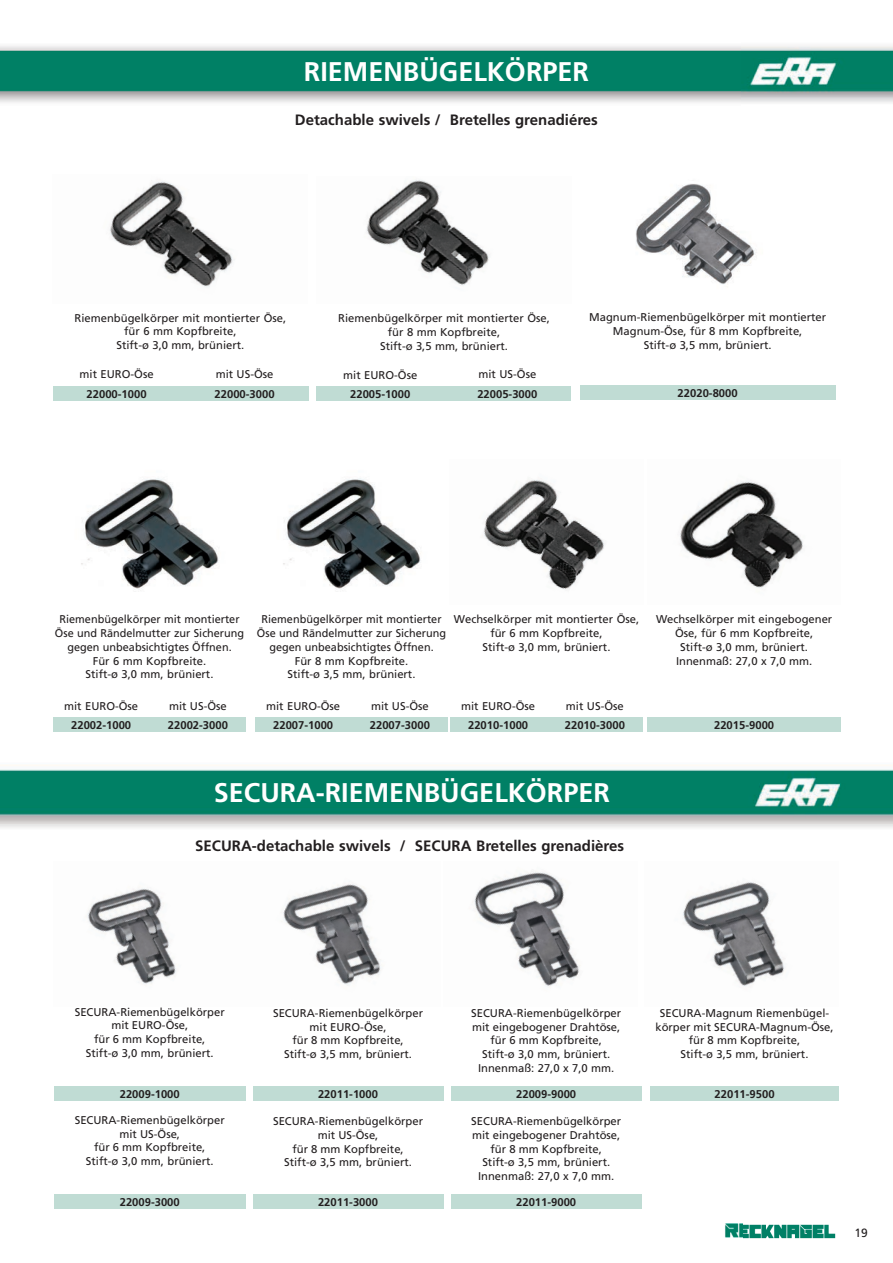
<style>
.page{position:relative;width:893px;height:1263px;background:#fff}
.page>*{position:absolute;margin:0;border:0;box-sizing:border-box;transform-origin:0 0}
.t1{font:700 27px "Frutiger";color:#fff}
.t2{font:700 15px "Frutiger";color:#231f20}
.t3{font:12px "Frutiger";color:#231f20}
.t4{font:11.25px/13.6px "Frutiger";color:#231f20;text-align:center}
.t5{font:700 11.25px "Frutiger";color:#231f20}
</style>
<div class="page">
<img style="left:0;top:46px;width:742px;height:355px">
<img style="left:742px;top:46px;width:151px;height:1193px">
<svg style="left:856px;top:1228px;width:11px;height:9px"></svg>
<img style="left:53px;top:175px;width:255px;height:129px">
<img style="left:316px;top:176px;width:256px;height:127px">
<div style="left:53px;top:386px;width:127px;height:15px;background:#c0dcd4"></div>
<div style="left:316px;top:386px;width:128px;height:15px;background:#c0dcd4"></div>
<div style="left:181px;top:386px;width:127px;height:15px;background:#c0dcd4"></div>
<div style="left:444px;top:386px;width:127px;height:15px;background:#c0dcd4"></div>
<img style="left:81px;top:478px;width:138px;height:111px">
<img style="left:283px;top:478px;width:138px;height:111px">
<div style="left:53px;top:717px;width:97px;height:15px;background:#c0dcd4"></div>
<div style="left:255px;top:717px;width:97px;height:15px;background:#c0dcd4"></div>
<div style="left:150px;top:717px;width:96px;height:15px;background:#c0dcd4"></div>
<div style="left:352px;top:717px;width:96px;height:15px;background:#c0dcd4"></div>
<img style="left:482px;top:480px;width:123px;height:110px">
<img style="left:682px;top:861px;width:156px;height:145px">
<img style="left:474px;top:871px;width:106px;height:116px">
<img style="left:87px;top:884px;width:294px;height:102px">
<div style="left:580px;top:385px;width:255px;height:15px;background:#c0dcd4"></div>
<div style="left:450px;top:717px;width:96px;height:15px;background:#c0dcd4"></div>
<div style="left:546px;top:717px;width:97px;height:15px;background:#c0dcd4"></div>
<img style="left:680px;top:460px;width:161px;height:144px">
<div style="left:647px;top:717px;width:194px;height:15px;background:#c0dcd4"></div>
<div style="left:54px;top:1086px;width:192px;height:15px;background:#c0dcd4"></div>
<div style="left:54px;top:1194px;width:192px;height:15px;background:#c0dcd4"></div>
<div style="left:451px;top:1194px;width:190px;height:15px;background:#c0dcd4"></div>
<div style="left:650px;top:1086px;width:189px;height:15px;background:#c0dcd4"></div>
<div style="left:451px;top:1086px;width:190px;height:15px;background:#c0dcd4"></div>
<div style="left:253px;top:1086px;width:190px;height:15px;background:#c0dcd4"></div>
<div style="left:253px;top:1194px;width:190px;height:15px;background:#c0dcd4"></div>
<img style="left:0;top:762px;width:893px;height:68px">
<img style="left:580px;top:175px;width:259px;height:126px">
<h1 class="t1" style="left:304px;top:61px;width:287px">RIEMENBÜGELKÖRPER</h1>
<h2 class="t2" style="left:295px;top:114px;width:305px">Detachable swivels / Bretelles grenadiéres</h2>
<p class="t4" style="left:75px;top:312px;width:213px">Riemenbügelkörper mit montierter Öse, für 6 mm Kopfbreite,<br>Stift-ø 3,0 mm, brüniert.</p>
<p class="t4" style="left:338px;top:312px;width:213px">Riemenbügelkörper mit montierter Öse, für 8 mm Kopfbreite,<br>Stift-ø 3,5 mm, brüniert.</p>
<p class="t4" style="left:80px;top:368px;width:76px">mit EURO-Öse</p>
<p class="t4" style="left:216px;top:368px;width:59px">mit US-Öse</p>
<p class="t4" style="left:343px;top:369px;width:76px">mit EURO-Öse</p>
<p class="t4" style="left:478px;top:368px;width:59px">mit US-Öse</p>
<p class="t5" style="left:87px;top:389px;width:62px">22000-1000</p>
<p class="t5" style="left:215px;top:389px;width:62px">22000-3000</p>
<p class="t5" style="left:350px;top:390px;width:62px">22005-1000</p>
<p class="t5" style="left:477px;top:390px;width:62px">22005-3000</p>
<p class="t4" style="left:589px;top:311px;width:238px">Magnum-Riemenbügelkörper mit montierter<br>Magnum-Öse, für 8 mm Kopfbreite,<br>Stift-ø 3,5 mm, brüniert.</p>
<p class="t5" style="left:678px;top:388px;width:62px">22020-8000</p>
<p class="t4" style="left:55px;top:613px;width:191px">Riemenbügelkörper mit montierter<br>Öse und Rändelmutter zur Sicherung gegen unbeabsichtigtes Öffnen.<br>Für 6 mm Kopfbreite.<br>Stift-ø 3,0 mm, brüniert.</p>
<p class="t4" style="left:257px;top:613px;width:191px">Riemenbügelkörper mit montierter<br>Öse und Rändelmutter zur Sicherung gegen unbeabsichtigtes Öffnen.<br>Für 8 mm Kopfbreite.<br>Stift-ø 3,5 mm, brüniert.</p>
<p class="t4" style="left:64px;top:700px;width:76px">mit EURO-Öse</p>
<p class="t4" style="left:169px;top:700px;width:59px">mit US-Öse</p>
<p class="t4" style="left:266px;top:700px;width:76px">mit EURO-Öse</p>
<p class="t4" style="left:371px;top:700px;width:59px">mit US-Öse</p>
<p class="t5" style="left:71px;top:721px;width:62px">22002-1000</p>
<p class="t5" style="left:168px;top:721px;width:62px">22002-3000</p>
<p class="t5" style="left:273px;top:721px;width:62px">22007-1000</p>
<p class="t5" style="left:370px;top:721px;width:62px">22007-3000</p>
<p class="t4" style="left:454px;top:613px;width:187px">Wechselkörper mit montierter Öse, für 6 mm Kopfbreite,<br>Stift-ø 3,0 mm, brüniert.</p>
<p class="t4" style="left:461px;top:700px;width:76px">mit EURO-Öse</p>
<p class="t4" style="left:566px;top:700px;width:59px">mit US-Öse</p>
<p class="t5" style="left:468px;top:721px;width:62px">22010-1000</p>
<p class="t5" style="left:565px;top:721px;width:62px">22010-3000</p>
<p class="t4" style="left:656px;top:613px;width:178px">Wechselkörper mit eingebogener<br>Öse, für 6 mm Kopfbreite,<br>Stift-ø 3,0 mm, brüniert.<br>Innenmaß: 27,0 x 7,0 mm.</p>
<p class="t5" style="left:714px;top:721px;width:62px">22015-9000</p>
<h1 class="t1" style="left:214px;top:781px;width:398px">SECURA-RIEMENBÜGELKÖRPER</h1>
<h2 class="t2" style="left:195px;top:839px;width:430px">SECURA-detachable swivels / SECURA Bretelles grenadières</h2>
<p class="t4" style="left:75px;top:1006px;width:152px">SECURA-Riemenbügelkörper mit EURO-Öse,<br>für 6 mm Kopfbreite,<br>Stift-ø 3,0 mm, brüniert.</p>
<p class="t5" style="left:120px;top:1089px;width:62px">22009-1000</p>
<p class="t4" style="left:75px;top:1114px;width:152px">SECURA-Riemenbügelkörper mit US-Öse,<br>für 6 mm Kopfbreite,<br>Stift-ø 3,0 mm, brüniert.</p>
<p class="t4" style="left:273px;top:1007px;width:152px">SECURA-Riemenbügelkörper mit EURO-Öse,<br>für 8 mm Kopfbreite,<br>Stift-ø 3,5 mm, brüniert.</p>
<p class="t4" style="left:471px;top:1007px;width:152px">SECURA-Riemenbügelkörper mit eingebogener Drahtöse, für 6 mm Kopfbreite,<br>Stift-ø 3,0 mm, brüniert.<br>Innenmaß: 27,0 x 7,0 mm.</p>
<p class="t4" style="left:655px;top:1007px;width:180px">SECURA-Magnum Riemenbügel&shy;körper mit SECURA-Magnum-Öse, für 8 mm Kopfbreite,<br>Stift-ø 3,5 mm, brüniert.</p>
<p class="t5" style="left:318px;top:1089px;width:62px">22011-1000</p>
<p class="t5" style="left:516px;top:1089px;width:62px">22009-9000</p>
<p class="t5" style="left:714px;top:1089px;width:62px">22011-9500</p>
<p class="t4" style="left:273px;top:1115px;width:152px">SECURA-Riemenbügelkörper mit US-Öse,<br>für 8 mm Kopfbreite,<br>Stift-ø 3,5 mm, brüniert.</p>
<p class="t4" style="left:471px;top:1115px;width:152px">SECURA-Riemenbügelkörper mit eingebogener Drahtöse, für 8 mm Kopfbreite,<br>Stift-ø 3,5 mm, brüniert.<br>Innenmaß: 27,0 x 7,0 mm.</p>
<p class="t5" style="left:120px;top:1197px;width:62px">22009-3000</p>
<p class="t5" style="left:516px;top:1197px;width:62px">22011-9000</p>
<p class="t5" style="left:318px;top:1197px;width:62px">22011-3000</p>
<p class="t3" style="left:854px;top:1228px;width:15px">19</p>
</div>
